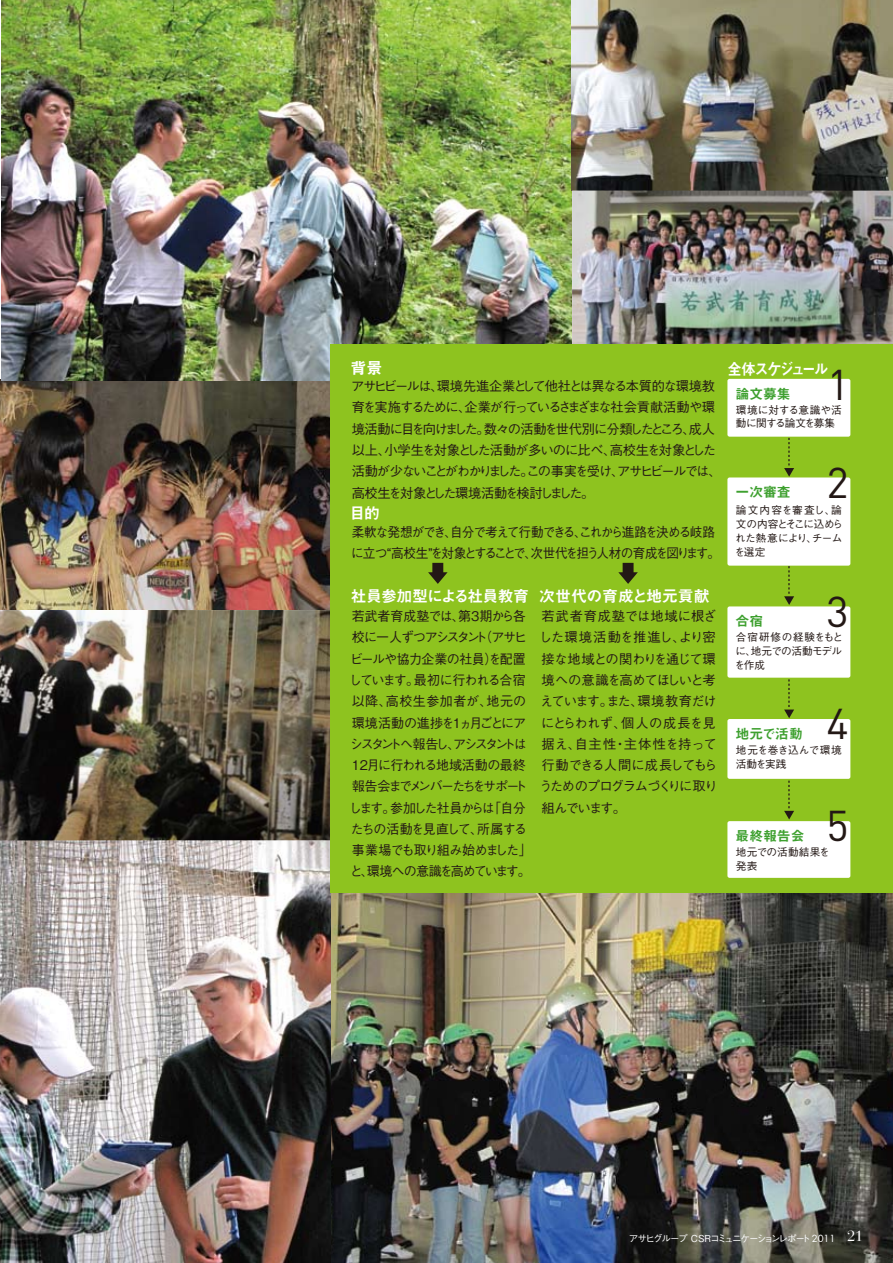
<style>
.page{position:relative;width:893px;height:1263px;background:#fff}
.page>*{position:absolute;margin:0;border:0;box-sizing:border-box;transform-origin:0 0}
.t1{font:42.45px "DIN Pro";color:#231815}
.t2{font:15.9px "Midashi Go Pr 5 MB31";letter-spacing:-.03em;color:#fff}
.t3{font:15.9px "Midashi Go Pr 5 MB31";letter-spacing:-.135em;color:#fff;scale:.9 1}
.t4{font:15.9px "Midashi Go Pr 5 MB31";letter-spacing:-.055em;color:#fff}
.t5{font:13.8px "Midashi Go Pr 5 MB31";color:#3ea02f}
.t6{font:500 13.35px/21.3px "Gothic BBB Pr 5";letter-spacing:-.09em;color:#231815}
.t7{font:500 13.35px/21.3px "Gothic BBB Pr 5";letter-spacing:-.115em;color:#231815}
.t8{font:500 13.35px/21.3px "Gothic BBB Pr 5";letter-spacing:-.05em;color:#231815}
.t9{font:500 13.35px/21.3px "Gothic BBB Pr 5";letter-spacing:-.09em;color:#231815;scale:.95 1}
.t10{font:500 10.65px/13.8px "Gothic BBB Pr 5";letter-spacing:-.025em;color:#231815}
.t11{font:500 10.65px/13.8px "Gothic BBB Pr 5";letter-spacing:.02em;color:#231815}
.t12{font:500 9.6px "Gothic BBB Pr 5";letter-spacing:-.16em;color:#fff}
.s1{font-family:"Futura";font-weight:400}
.s2{font-family:"Bauer Bodoni";font-weight:400;font-size:14.85px}
</style>
<div class="page">
<img style="left:0;top:840px;width:893px;height:423px">
<img style="left:0;top:380px;width:330px;height:460px">
<img style="left:2px;top:0;width:891px;height:381px">
<div style="left:330px;top:345px;width:563px;height:548px;background:#8ec31f"></div>
<div style="left:727px;top:379px;width:123px;height:58px;background:#fff;border-radius:2px"></div>
<div style="left:727px;top:477px;width:123px;height:89px;background:#fff;border-radius:2px"></div>
<div style="left:727px;top:606px;width:123px;height:72px;background:#fff;border-radius:2px"></div>
<div style="left:727px;top:719px;width:123px;height:60px;background:#fff;border-radius:2px"></div>
<div style="left:727px;top:821px;width:123px;height:57px;background:#fff;border-radius:2px"></div>
<svg style="left:428px;top:563px;width:20px;height:21px"></svg>
<svg style="left:618px;top:563px;width:20px;height:21px"></svg>
<svg style="left:784px;top:438px;width:10px;height:39px"></svg>
<svg style="left:784px;top:566px;width:10px;height:39px"></svg>
<svg style="left:784px;top:679px;width:10px;height:39px"></svg>
<svg style="left:784px;top:780px;width:10px;height:39px"></svg>
<p class="t4" style="left:350px;top:355px;width:33px">背景</p>
<p class="t3" style="left:727px;top:356px;width:114px">全体スケジュール</p>
<p class="t1" style="left:827px;top:355px;width:24px">1</p>
<p class="t7" style="left:351px;top:374px;width:372px">アサヒビールは、環境先進企業として他社とは異なる本質的な環境教育を実施するために、企業が行っているさまざまな社会貢献活動や環境活動に目を向けました。数々の活動を世代別に分類したところ、成人以上、小学生を対象とした活動が多いのに比べ、高校生を対象とした活動が少ないことがわかりました。この事実を受け、アサヒビールでは、高校生を対象とした環境活動を検討しました。</p>
<p class="t5" style="left:735px;top:383px;width:57px">論文募集</p>
<p class="t10" style="left:736px;top:402px;width:107px">環境に対する意識や活動に関する論文を募集</p>
<p class="t1" style="left:827px;top:454px;width:24px">2</p>
<p class="t5" style="left:735px;top:481px;width:57px">一次審査</p>
<p class="t10" style="left:734px;top:502px;width:110px">論文内容を審査し、論文の内容とそこに込められた熱意により、チームを選定</p>
<p class="t4" style="left:350px;top:500px;width:32px">目的</p>
<p class="t9" style="left:351px;top:520px;width:390px">柔軟な発想ができ、自分で考えて行動できる、これから進路を決める岐路に立つ“高校生”を対象とすることで、次世代を担う人材の育成を図ります。</p>
<p class="t2" style="left:351px;top:584px;width:360px">社員参加型による社員教育 次世代の育成と地元貢献</p>
<p class="t6" style="left:349px;top:604px;width:184px">若武者育成塾では、第3期から各校に一人ずつアシスタント（アサヒビールや協力企業の社員）を配置しています。最初に行われる合宿以降、高校生参加者が、地元の環境活動の進捗を１ヵ月ごとにアシスタントへ報告し、アシスタントは<br>12月に行われる地域活動の最終報告会までメンバーたちをサポートします。参加した社員からは「自分たちの活動を見直して、所属する事業場でも取り組み始めました」と、環境への意識を高めています。</p>
<p class="t8" style="left:539px;top:604px;width:180px">若武者育成塾では地域に根ざした環境活動を推進し、より密接な地域との関わりを通じて環境への意識を高めてほしいと考えています。また、環境教育だけにとらわれず、個人の成長を見据え、自主性・主体性を持って行動できる人間に成長してもらうためのプログラムづくりに取り組んでいます。</p>
<p class="t1" style="left:827px;top:583px;width:24px">3</p>
<p class="t5" style="left:735px;top:610px;width:29px">合宿</p>
<p class="t10" style="left:734px;top:629px;width:110px;text-align:justify">合宿研修の経験をもとに、地元での活動モデルを作成</p>
<p class="t1" style="left:827px;top:695px;width:24px">4</p>
<p class="t5" style="left:735px;top:723px;width:69px">地元で活動</p>
<p class="t10" style="left:736px;top:742px;width:107px">地元を巻き込んで環境活動を実践</p>
<p class="t1" style="left:827px;top:796px;width:24px">5</p>
<p class="t5" style="left:735px;top:825px;width:71px">最終報告会</p>
<p class="t11" style="left:736px;top:844px;width:95px">地元での活動結果を発表</p>
<p class="t12" style="left:629px;top:1231px;width:236px">アサヒグループ CSRコミュニケーションレポート <span class="s1">2011</span> <span class="s2">21</span></p>
</div>
